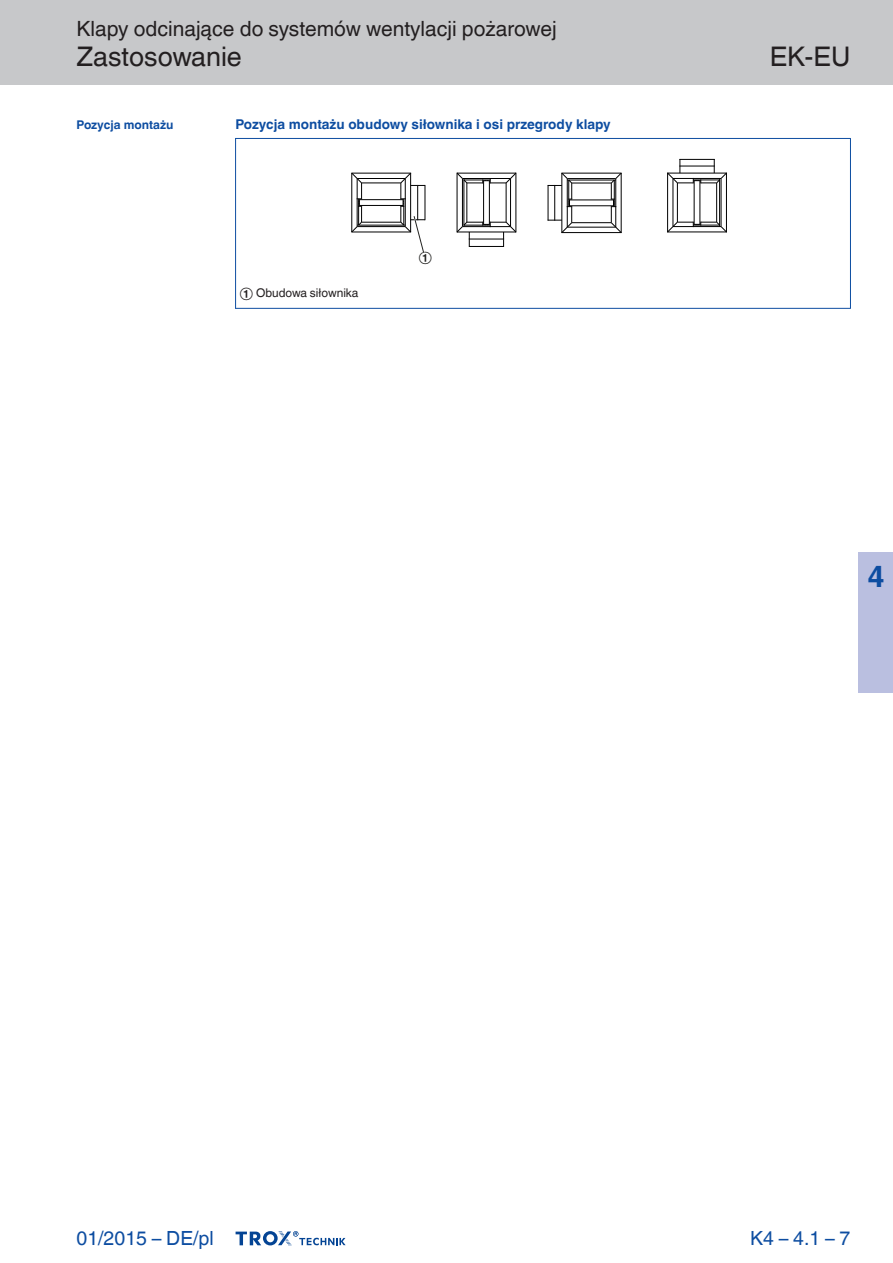
<style>
.page{position:relative;width:893px;height:1263px;background:#fff}
.page>*{position:absolute;margin:0;border:0;box-sizing:border-box;transform-origin:0 0}
.t1{font:700 30px "TROX Helvetica";color:#0d4da1}
.t2{font:27px "TROX Helvetica";color:#231f20}
.t3{font:21px "TROX Helvetica";color:#231f20}
.t4{font:19.5px "TROX Helvetica";color:#0d4da1}
.t5{font:700 13.5px "TROX Helvetica";color:#0d4da1}
.t6{font:12px "TROX Helvetica";color:#231f20}
.t7{font:700 12px "TROX Helvetica";color:#0d4da1}
.t8{font:11.85px "TROX Helvetica";color:#1d1d1b}
</style>
<div class="page">
<div style="left:0;top:0;width:893px;height:85px;background:#c7c8ca"></div>
<svg style="left:236px;top:1231px;width:110px;height:15px"></svg>
<div style="left:859px;top:553px;width:34px;height:140px;background:#babfe0"></div>
<hr style="left:352px;top:232px;width:59px;height:1px;background:#000">
<hr style="left:352px;top:173px;width:59px;height:1px;background:#000">
<hr style="left:357px;top:226px;width:48px;height:1px;background:#000">
<hr style="left:357px;top:178px;width:48px;height:1px;background:#000">
<hr style="left:359px;top:199px;width:44px;height:1px;background:#000">
<hr style="left:359px;top:205px;width:44px;height:1px;background:#000">
<hr style="left:362px;top:222px;width:39px;height:1px;background:#000">
<hr style="left:357px;top:225px;width:48px;height:1px;background:#000">
<hr style="left:362px;top:183px;width:39px;height:1px;background:#000">
<hr style="left:425px;top:185px;width:1px;height:35px;background:#000">
<svg style="left:351px;top:172px;width:11px;height:61px"></svg>
<hr style="left:457px;top:173px;width:1px;height:59px;background:#000">
<hr style="left:515px;top:173px;width:1px;height:59px;background:#000">
<hr style="left:462px;top:178px;width:1px;height:49px;background:#000">
<hr style="left:510px;top:178px;width:1px;height:49px;background:#000">
<hr style="left:489px;top:181px;width:1px;height:43px;background:#000">
<hr style="left:483px;top:181px;width:1px;height:43px;background:#000">
<hr style="left:467px;top:183px;width:1px;height:39px;background:#000">
<hr style="left:464px;top:178px;width:1px;height:49px;background:#000">
<hr style="left:506px;top:183px;width:1px;height:39px;background:#000">
<svg style="left:456px;top:172px;width:61px;height:12px"></svg>
<hr style="left:562px;top:173px;width:59px;height:1px;background:#000">
<hr style="left:562px;top:232px;width:59px;height:1px;background:#000">
<hr style="left:567px;top:178px;width:49px;height:1px;background:#000">
<hr style="left:567px;top:227px;width:49px;height:1px;background:#000">
<hr style="left:569px;top:205px;width:44px;height:1px;background:#000">
<hr style="left:569px;top:200px;width:44px;height:1px;background:#000">
<hr style="left:572px;top:183px;width:39px;height:1px;background:#000">
<hr style="left:567px;top:180px;width:49px;height:1px;background:#000">
<hr style="left:572px;top:222px;width:39px;height:1px;background:#000">
<svg style="left:610px;top:172px;width:12px;height:62px"></svg>
<svg style="left:548px;top:172px;width:24px;height:62px"></svg>
<hr style="left:548px;top:185px;width:1px;height:35px;background:#000">
<hr style="left:726px;top:173px;width:1px;height:59px;background:#000">
<hr style="left:667px;top:173px;width:1px;height:59px;background:#000">
<hr style="left:721px;top:178px;width:1px;height:49px;background:#000">
<hr style="left:673px;top:178px;width:1px;height:49px;background:#000">
<hr style="left:694px;top:181px;width:1px;height:43px;background:#000">
<hr style="left:700px;top:181px;width:1px;height:43px;background:#000">
<hr style="left:716px;top:183px;width:1px;height:39px;background:#000">
<hr style="left:719px;top:178px;width:1px;height:49px;background:#000">
<hr style="left:677px;top:183px;width:1px;height:39px;background:#000">
<svg style="left:667px;top:221px;width:60px;height:12px"></svg>
<svg style="left:667px;top:159px;width:60px;height:25px"></svg>
<hr style="left:680px;top:159px;width:34px;height:1px;background:#000">
<svg style="left:456px;top:221px;width:61px;height:25px"></svg>
<hr style="left:469px;top:246px;width:35px;height:1px;background:#000">
<svg style="left:400px;top:172px;width:25px;height:81px"></svg>
<hr style="left:235px;top:138px;width:1px;height:171px;background:#0d4da1">
<hr style="left:850px;top:138px;width:1px;height:171px;background:#0d4da1">
<hr style="left:235px;top:138px;width:615px;height:1px;background:#0d4da1">
<hr style="left:235px;top:308px;width:615px;height:1px;background:#0d4da1">
<h3 class="t3" style="left:77px;top:17px;width:482px">Klapy odcinające do systemów wentylacji pożarowej</h3>
<h2 class="t2" style="left:77px;top:41px;width:167px">Zastosowanie</h2>
<h2 class="t2" style="left:770px;top:41px;width:82px">EK-EU</h2>
<p class="t7" style="left:77px;top:117px;width:99px">Pozycja montażu</p>
<p class="t5" style="left:236px;top:116px;width:377px">Pozycja montażu obudowy siłownika i osi przegrody klapy</p>
<p class="t6" style="left:240px;top:286px;width:120px">① Obudowa siłownika</p>
<p class="t8" style="left:419px;top:250px;width:15px">①</p>
<h1 class="t1" style="left:867px;top:559px;width:19px">4</h1>
<h3 class="t4" style="left:77px;top:1227px;width:139px">01/2015 – DE/pl</h3>
<h3 class="t4" style="left:750px;top:1227px;width:102px">K4 – 4.1 – 7</h3>
</div>
